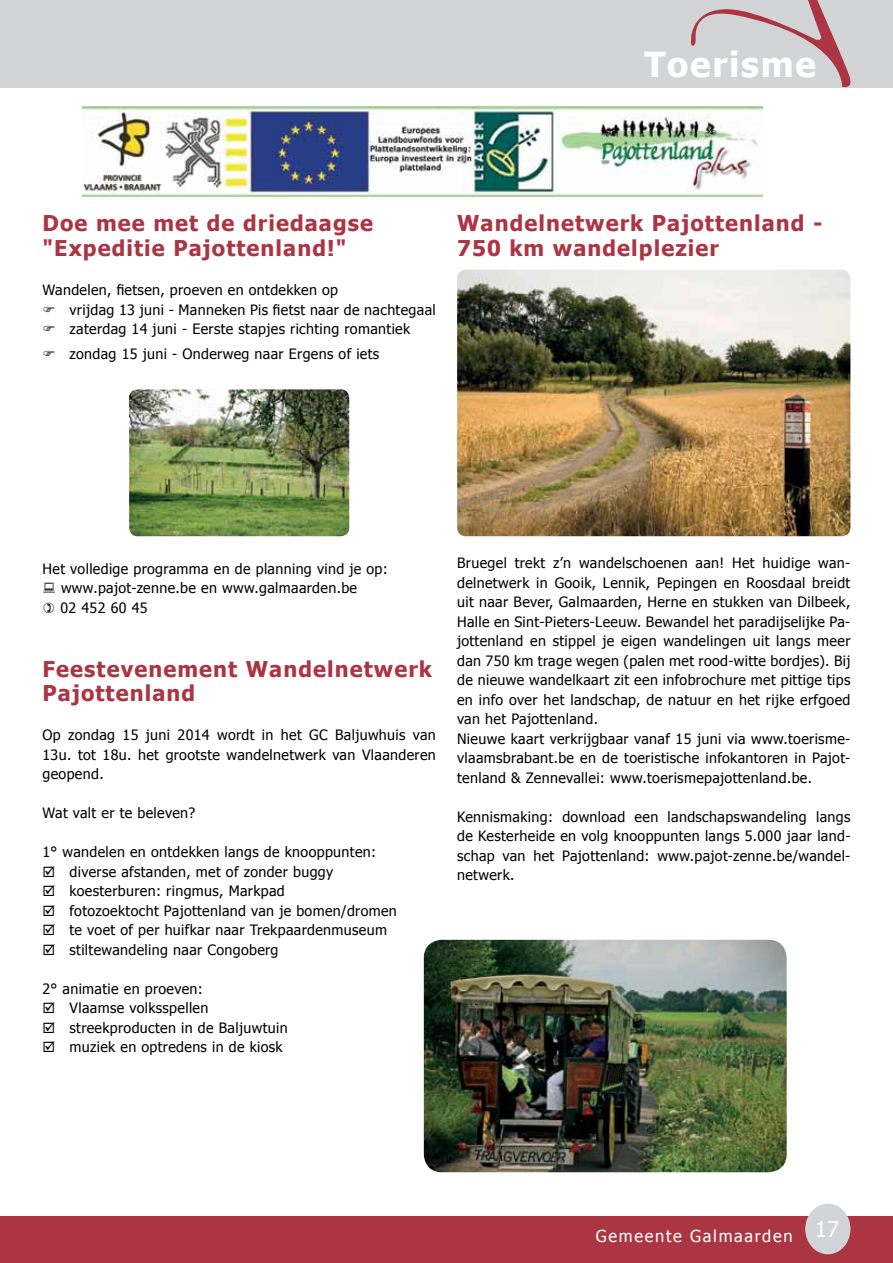
<style>
.page{position:relative;width:893px;height:1263px;background:#fff}
.page>*{position:absolute;margin:0;border:0;box-sizing:border-box;transform-origin:0 0}
.t1{font:700 34.5px "Tahoma";letter-spacing:.05em;color:#fff}
.t2{font:700 21.75px/24.8px "Tahoma";letter-spacing:.05em;color:#ac3543}
.t3{font:16.5px "Tahoma";letter-spacing:.1em;color:#fff}
.t4{font:14.25px/19.5px "Tahoma";letter-spacing:.025em;color:#000}
</style>
<div class="page">
<div style="left:0;top:0;width:893px;height:87px;background:#d2d4d5"></div>
<svg style="left:690px;top:0;width:162px;height:88px"></svg>
<div style="left:0;top:1217px;width:893px;height:46px;background:#ac3543"></div>
<img style="left:129px;top:389px;width:220px;height:147px">
<img style="left:424px;top:940px;width:363px;height:232px">
<img style="left:457px;top:270px;width:393px;height:266px">
<img style="left:82px;top:106px;width:681px;height:90px">
<div style="left:805px;top:1204px;width:45px;height:50px;background:#d2d4d5;border-radius:50%"></div>
<h1 class="t1" style="left:644px;top:41px;width:173px">Toerisme</h1>
<h2 class="t2" style="left:43px;top:210px;width:332px">Doe mee met de driedaagse "Expeditie Pajottenland!"</h2>
<p class="t4" style="left:70px;top:280px;width:368px;text-indent:-27px">Wandelen, fietsen, proeven en ontdekken op<br>vrijdag 13 juni - Manneken Pis fietst naar de nachtegaal zaterdag 14 juni - Eerste stapjes richting romantiek</p>
<p class="t4" style="left:70px;top:344px;width:311px">zondag 15 juni - Onderweg naar Ergens of iets</p>
<h2 class="t2" style="left:457px;top:210px;width:367px">Wandelnetwerk Pajottenland -<br>750 km wandelplezier</h2>
<p class="t4" style="left:60px;top:558px;width:329px;text-indent:-18px">Het volledige programma en de planning vind je op: www.pajot-zenne.be en www.galmaarden.be<br>02 452 60 45</p>
<h2 class="t2" style="left:43px;top:655px;width:391px">Feestevenement Wandelnetwerk<br>Pajottenland</h2>
<p class="t4" style="left:43px;top:725px;width:395px;text-align:justify">Op zondag 15 juni 2014 wordt in het GC Baljuwhuis van 13u. tot 18u. het grootste wandelnetwerk van Vlaanderen geopend.</p>
<p class="t4" style="left:43px;top:803px;width:154px">Wat valt er te beleven?</p>
<p class="t4" style="left:70px;top:842px;width:329px;text-indent:-27px">1° wandelen en ontdekken langs de knooppunten: diverse afstanden, met of zonder buggy koesterburen: ringmus, Markpad<br>fotozoektocht Pajottenland van je bomen/dromen te voet of per huifkar naar Trekpaardenmuseum stiltewandeling naar Congoberg</p>
<p class="t4" style="left:70px;top:978px;width:220px;text-indent:-27px">2° animatie en proeven:<br>Vlaamse volksspellen streekproducten in de Baljuwtuin muziek en optredens in de kiosk</p>
<p class="t4" style="left:457px;top:553px;width:395px">Bruegel trekt z’n wandelschoenen aan! Het huidige wan&shy;delnetwerk in Gooik, Lennik, Pepingen en Roosdaal breidt uit naar Bever, Galmaarden, Herne en stukken van Dilbeek, Halle en Sint-Pieters-Leeuw. Bewandel het paradijselijke Pa&shy;jottenland en stippel je eigen wandelingen uit langs meer dan 750 km trage wegen (palen met rood-witte bordjes). Bij de nieuwe wandelkaart zit een infobrochure met pittige tips en info over het landschap, de natuur en het rijke erfgoed van het Pajottenland.<br>Nieuwe kaart verkrijgbaar vanaf 15 juni via www.toerisme&shy;vlaamsbrabant.be en de toeristische infokantoren in Pajot&shy;tenland &amp; Zennevallei: www.toerismepajottenland.be.</p>
<p class="t4" style="left:457px;top:806px;width:395px;text-align:justify">Kennismaking: download een landschapswandeling langs de Kesterheide en volg knooppunten langs 5.000 jaar land&shy;schap van het Pajottenland: www.pajot-zenne.be/wandel&shy;netwerk.</p>
<p class="t3" style="left:596px;top:1224px;width:244px">Gemeente Galmaarden <sup>17</sup></p>
</div>
